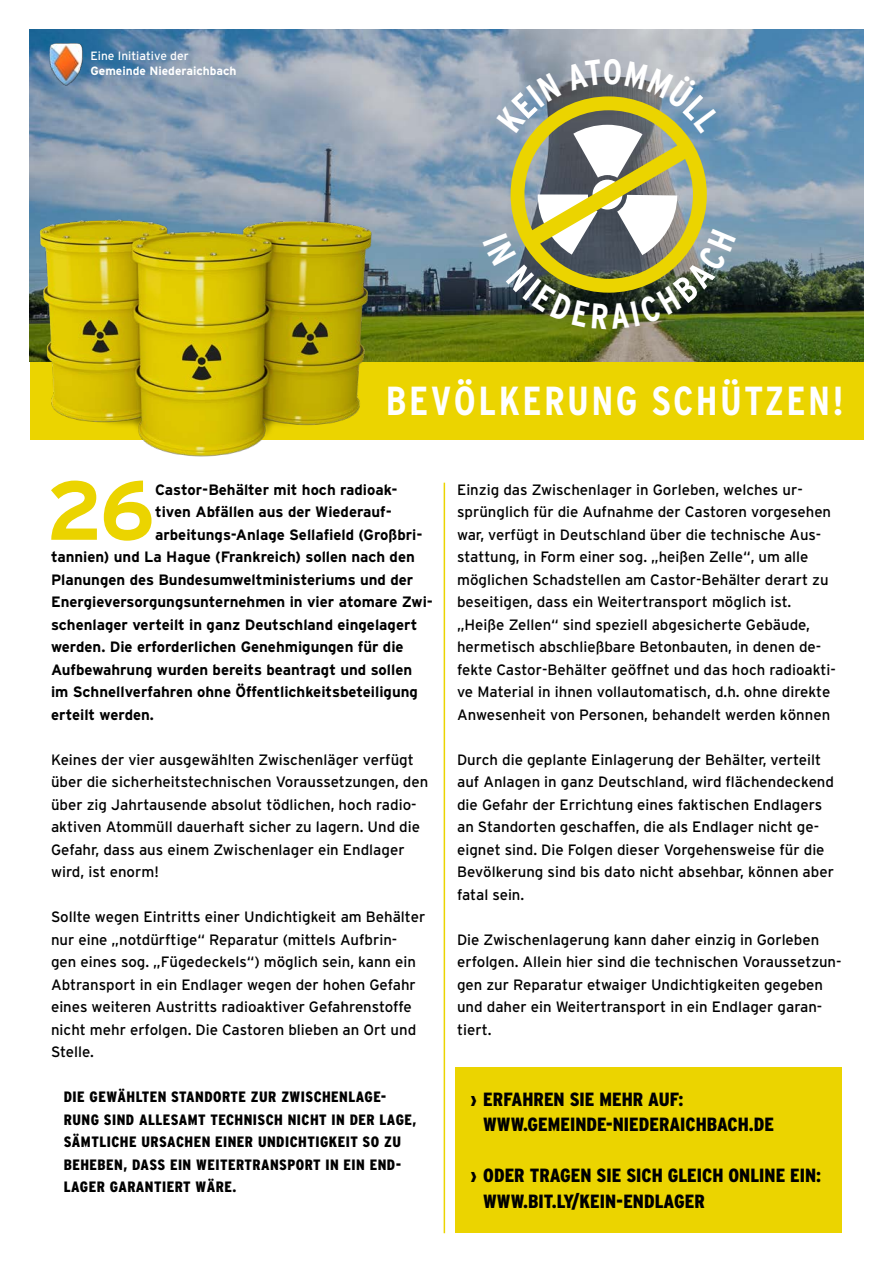
<style>
.page{position:relative;width:893px;height:1263px;background:#fff}
.page>*{position:absolute;margin:0;border:0;box-sizing:border-box;transform-origin:0 0}
.t1{font:700 83.25px "Interstate";color:#ebd400}
.t2{font:700 condensed 40.5px "Interstate";letter-spacing:.06em;color:#fff}
.t3{font:900 condensed 19.05px/25.5px "Interstate";color:#000}
.t4{font:15px/22.5px "Interstate";color:#000}
.t5{font:700 15px "Interstate";color:#000}
.t6{font:900 condensed 15px/22.5px "Interstate";letter-spacing:.03em;color:#000}
.t7{font:700 12px "Interstate";color:#fff}
.t8{font:12px "Interstate";color:#fff}
</style>
<div class="page">
<div style="left:30px;top:274px;width:833px;height:165px;background:#ebd400"></div>
<img style="left:30px;top:30px;width:833px;height:331px">
<img style="left:33px;top:214px;width:345px;height:243px">
<div style="left:455px;top:1067px;width:387px;height:166px;background:#ebd400"></div>
<hr style="left:444px;top:483px;width:1px;height:750px;background:#ebd400">
<img style="left:50px;top:44px;width:32px;height:41px">
<img style="left:483px;top:59px;width:253px;height:270px">
<p class="t8" style="left:91px;top:49px;width:100px">Eine Initiative der</p>
<p class="t7" style="left:91px;top:64px;width:148px">Gemeinde Niederaichbach</p>
<h2 class="t2" style="left:386px;top:378px;width:459px">BEVÖLKERUNG SCHÜTZEN!</h2>
<h1 class="t1" style="left:46px;top:464px;width:111px">26</h1>
<p class="t5" style="left:155px;top:481px;width:244px">Castor-Behälter mit hoch radioak-</p>
<p class="t5" style="left:155px;top:504px;width:238px">tiven Abfällen aus der Wiederauf-</p>
<p class="t5" style="left:155px;top:526px;width:269px">arbeitungs-Anlage Sellafield (Großbri-</p>
<p class="t5" style="left:51px;top:549px;width:365px">tannien) und La Hague (Frankreich) sollen nach den</p>
<p class="t5" style="left:51px;top:571px;width:364px">Planungen des Bundesumweltministeriums und der</p>
<p class="t5" style="left:51px;top:594px;width:384px">Energieversorgungsunternehmen in vier atomare Zwi-</p>
<p class="t5" style="left:51px;top:616px;width:368px">schenlager verteilt in ganz Deutschland eingelagert</p>
<p class="t5" style="left:51px;top:639px;width:354px">werden. Die erforderlichen Genehmigungen für die</p>
<p class="t5" style="left:51px;top:661px;width:363px">Aufbewahrung wurden bereits beantragt und sollen</p>
<p class="t5" style="left:51px;top:684px;width:368px">im Schnellverfahren ohne Öffentlichkeitsbeteiligung</p>
<p class="t5" style="left:51px;top:706px;width:105px">erteilt werden.</p>
<p class="t4" style="left:51px;top:748px;width:379px">Keines der vier ausgewählten Zwischenläger verfügt über die sicherheitstechnischen Voraussetzungen, den über zig Jahrtausende absolut tödlichen, hoch radio&shy;aktiven Atommüll dauerhaft sicher zu lagern. Und die Gefahr, dass aus einem Zwischenlager ein Endlager wird, ist enorm!</p>
<p class="t4" style="left:51px;top:906px;width:376px">Sollte wegen Eintritts einer Undichtigkeit am Behälter nur eine „notdürftige“ Reparatur (mittels Aufbrin&shy;gen eines sog. „Fügedeckels“) möglich sein, kann ein Abtransport in ein Endlager wegen der hohen Gefahr eines weiteren Austritts radioaktiver Gefahrenstoffe nicht mehr erfolgen. Die Castoren blieben an Ort und Stelle.</p>
<p class="t6" style="left:64px;top:1086px;width:354px">DIE GEWÄHLTEN STANDORTE ZUR ZWISCHENLAGE-RUNG SIND ALLESAMT TECHNISCH NICHT IN DER LAGE, SÄMTLICHE URSACHEN EINER UNDICHTIGKEIT SO ZU BEHEBEN, DASS EIN WEITERTRANSPORT IN EIN END-LAGER GARANTIERT WÄRE.</p>
<p class="t4" style="left:457px;top:478px;width:380px">Einzig das Zwischenlager in Gorleben, welches ur&shy;sprünglich für die Aufnahme der Castoren vorgesehen war, verfügt in Deutschland über die technische Aus&shy;stattung, in Form einer sog. „heißen Zelle“, um alle möglichen Schadstellen am Castor-Behälter derart zu beseitigen, dass ein Weitertransport möglich ist. „Heiße Zellen“ sind speziell abgesicherte Gebäude, hermetisch abschließbare Betonbauten, in denen de&shy;fekte Castor-Behälter geöffnet und das hoch radioakti&shy;ve Material in ihnen vollautomatisch, d.h. ohne direkte Anwesenheit von Personen, behandelt werden können</p>
<p class="t4" style="left:457px;top:748px;width:378px">Durch die geplante Einlagerung der Behälter, verteilt auf Anlagen in ganz Deutschland, wird flächendeckend die Gefahr der Errichtung eines faktischen Endlagers an Standorten geschaffen, die als Endlager nicht ge&shy;eignet sind. Die Folgen dieser Vorgehensweise für die Bevölkerung sind bis dato nicht absehbar, können aber fatal sein.</p>
<p class="t4" style="left:457px;top:928px;width:386px">Die Zwischenlagerung kann daher einzig in Gorleben erfolgen. Allein hier sind die technischen Voraussetzun&shy;gen zur Reparatur etwaiger Undichtigkeiten gegeben und daher ein Weitertransport in ein Endlager garan&shy;tiert.</p>
<p class="t3" style="left:483px;top:1086px;width:292px;text-indent:-13px">› ERFAHREN SIE MEHR AUF:<br>WWW.GEMEINDE-NIEDERAICHBACH.DE</p>
<p class="t3" style="left:483px;top:1163px;width:339px;text-indent:-13px">› ODER TRAGEN SIE SICH GLEICH ONLINE EIN:<br>WWW.BIT.LY/KEIN-ENDLAGER</p>
</div>
